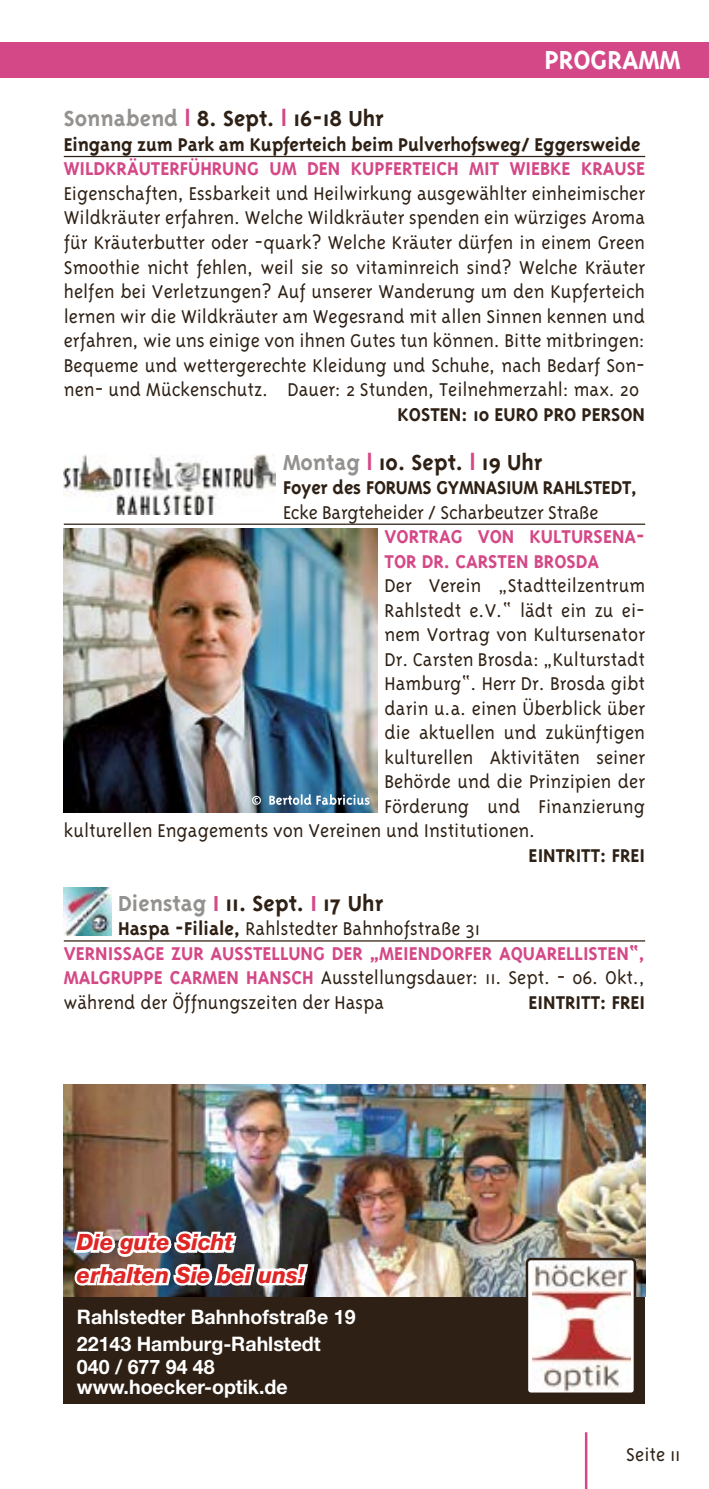
<style>
.page{position:relative;width:709px;height:1489px;background:#fff}
.page>*{position:absolute;margin:0;border:0;box-sizing:border-box;transform-origin:0 0}
.t1{font:700 30px "Triplex";color:#fff}
.t2{font:700 25px "Triplex";color:#2e2014}
.t3{font:italic 800 22.5px/32.5px "Helvetica Neue LT";color:#df2625}
.t4{font:300 21.25px/24.5px "Triplex";color:#2e2014}
.t5{font:700 21.25px "Triplex";letter-spacing:-.01em;color:#2e2014}
.t6{font:700 21.25px "Triplex";color:#d44887}
.t7{font:700 20px/27.5px "Helvetica Neue LT";color:#fff}
.s1{color:#949290}
.s2{color:#d44887}
.s3{font-weight:700}
.s4{font-weight:700;color:#d44887}
</style>
<div class="page">
<hr style="left:585px;top:1431px;width:2px;height:57px;background:#d44887">
<div style="left:0;top:43px;width:709px;height:35px;background:#d44887"></div>
<hr style="left:64px;top:156px;width:581px;height:1px;background:#2e2014">
<hr style="left:64px;top:523px;width:581px;height:2px;background:#2e2014">
<hr style="left:64px;top:940px;width:581px;height:1px;background:#2e2014">
<img style="left:64px;top:455px;width:212px;height:60px">
<img style="left:64px;top:529px;width:313px;height:283px">
<svg style="left:252px;top:794px;width:117px;height:11px"></svg>
<img style="left:64px;top:887px;width:47px;height:48px">
<div style="left:64px;top:1296px;width:581px;height:107px;background:#2e2014"></div>
<img style="left:64px;top:1084px;width:581px;height:212px">
<div style="left:527px;top:1258px;width:108px;height:135px;background:linear-gradient(to bottom,#f8f8f8,#fff);border-radius:4px"></div>
<img style="left:533px;top:1260px;width:97px;height:131px">
<div style="left:525px;top:1257px;width:111px;height:137px;border:2px solid #2e2014;border-radius:4px"></div>
<img style="left:71px;top:1228px;width:240px;height:69px">
<h1 class="t1" style="left:544px;top:43px;width:138px">PROGRAMM</h1>
<p class="t2" style="left:64px;top:104px;width:321px"><span class="s1">SONNABEND</span> <span class="s2">L</span> 8. SEPT. |<span class="s2">L</span> 16-18 UHR</p>
<p class="t5" style="left:64px;top:132px;width:578px">EINGANG ZUM PARK AM KUPFERTEICH BEIM PULVERHOFSWEG/ EGGERSWEIDE</p>
<p class="t6" style="left:64px;top:157px;width:26px">WILDKR</p>
<p class="t6" style="left:127px;top:157px;width:23px">ÄUTERF</p>
<p class="t6" style="left:188px;top:157px;width:185px">ÜHRUNG UM DEN KUPFERTEIC</p>
<p class="t6" style="left:447px;top:157px;width:33px">H MIT</p>
<p class="t6" style="left:510px;top:157px;width:116px">WIEBKE KRAUSE</p>
<p class="t4" style="left:64px;top:181px;width:583px;text-align:justify">Eigenschaften, Essbarkeit und Heilwirkung ausgewählter einheimischer Wildkräuter erfahren. Welche Wildkräuter spenden ein würziges Aroma für Kräuterbutter oder -quark? Welche Kräuter dürfen in einem Green Smoothie nicht fehlen, weil sie so vitaminreich sind? Welche Kräuter helfen bei Verletzungen? Auf unserer Wanderung um den Kupferteich lernen wir die Wildkräuter am Wegesrand mit allen Sinnen kennen und erfahren, wie uns einige von ihnen Gutes tun können. Bitte mitbringen:<br>Bequeme und wettergerechte Kleidung und Schuhe, nach Bedarf Son&shy;nen- und Mückenschutz. Dauer: 2 Stunden, Teilnehmerzahl: max. 20</p>
<p class="t5" style="left:397px;top:402px;width:247px">KOSTEN: 10 EURO PRO PERSON</p>
<p class="t2" style="left:283px;top:447px;width:261px"><span class="s1">MONTAG</span> <span class="s2">L</span> 10. SEPT. |<span class="s2">L</span> 19 UHR</p>
<p class="t5" style="left:283px;top:475px;width:356px">FOYER DES FORUMS GYMNASIUM RAH LSTEDT,</p>
<p class="t4" style="left:283px;top:499px;width:317px">Ecke Bargteheider / Scharbeutzer Straße</p>
<p class="t6" style="left:384px;top:524px;width:24px">VORTR</p>
<p class="t6" style="left:439px;top:524px;width:113px">AG VON KULTURSE</p>
<p class="t6" style="left:612px;top:524px;width:35px">NA-</p>
<p class="t6" style="left:384px;top:549px;width:12px">TOR</p>
<p class="t6" style="left:422px;top:549px;width:67px">DR. CARSTE</p>
<p class="t6" style="left:516px;top:549px;width:30px">N BROSD</p>
<p class="t6" style="left:587px;top:549px;width:13px">A</p>
<p class="t4" style="left:384px;top:573px;width:262px">Der Verein „Stadtteilzentrum</p>
<p class="t4" style="left:384px;top:597px;width:262px">Rahlstedt e.V.“ lädt ein zu ei-</p>
<p class="t4" style="left:384px;top:622px;width:262px">nem Vortrag von Kultursenator</p>
<p class="t4" style="left:384px;top:646px;width:262px">Dr. Carsten Brosda: „Kulturstadt</p>
<p class="t4" style="left:384px;top:671px;width:262px">Hamburg“. Herr Dr. Brosda gibt</p>
<p class="t4" style="left:384px;top:695px;width:262px">darin u.a. einen Überblick über</p>
<p class="t4" style="left:384px;top:720px;width:262px">die aktuellen und zukünftigen</p>
<p class="t4" style="left:384px;top:744px;width:262px">kulturellen Aktivitäten seiner</p>
<p class="t4" style="left:384px;top:769px;width:262px">Behörde und die Prinzipien der</p>
<p class="t4" style="left:384px;top:793px;width:262px">Förderung und Finanzierung</p>
<p class="t4" style="left:64px;top:818px;width:473px">kulturellen Engagements von Vereinen und Institutionen.</p>
<p class="t5" style="left:528px;top:843px;width:118px">EINTRITT: FREI</p>
<p class="t2" style="left:118px;top:888px;width:266px"><span class="s1">DIENSTAG</span> <span class="s2">I</span> 11. SEPT. <span class="s2">I</span> 17 UHR</p>
<p class="t4" style="left:64px;top:916px;width:418px;text-indent:54px"><span class="s3">HASPA -FILIALE,</span> Rahlstedter Bahnhofstraße 31<br><span class="s4">VERNISSAGE ZUR AUSSTELLU</span></p>
<p class="t6" style="left:301px;top:941px;width:42px">NG DER</p>
<p class="t6" style="left:369px;top:941px;width:72px">„MEIENDORFER</p>
<p class="t6" style="left:499px;top:941px;width:58px">AQUARELLISTE</p>
<p class="t6" style="left:616px;top:941px;width:30px">N“,</p>
<p class="t4" style="left:64px;top:965px;width:583px;text-indent:106px"><span class="s4">CARMEN HANSCH</span> Ausstellungsdauer: 11. Sept. - 06. Okt., während der Öffnungszeiten der Haspa</p>
<p class="t6" style="left:64px;top:965px;width:38px">MALGRUPPE</p>
<p class="t5" style="left:528px;top:990px;width:118px">EINTRITT: FREI</p>
<p class="t3" style="left:77px;top:1225px;width:229px">Die gute Sicht erhalten Sie bei uns!</p>
<p class="t7" style="left:77px;top:1302px;width:280px">Rahlstedter Bahnhofstraße 19<br>22143 Hamburg-Rahlstedt</p>
<p class="t7" style="left:77px;top:1356px;width:212px;line-height:20px">040 / 677 94 48 www.hoecker-optik.de</p>
<p class="t4" style="left:626px;top:1441px;width:56px">Seite 11</p>
</div>
